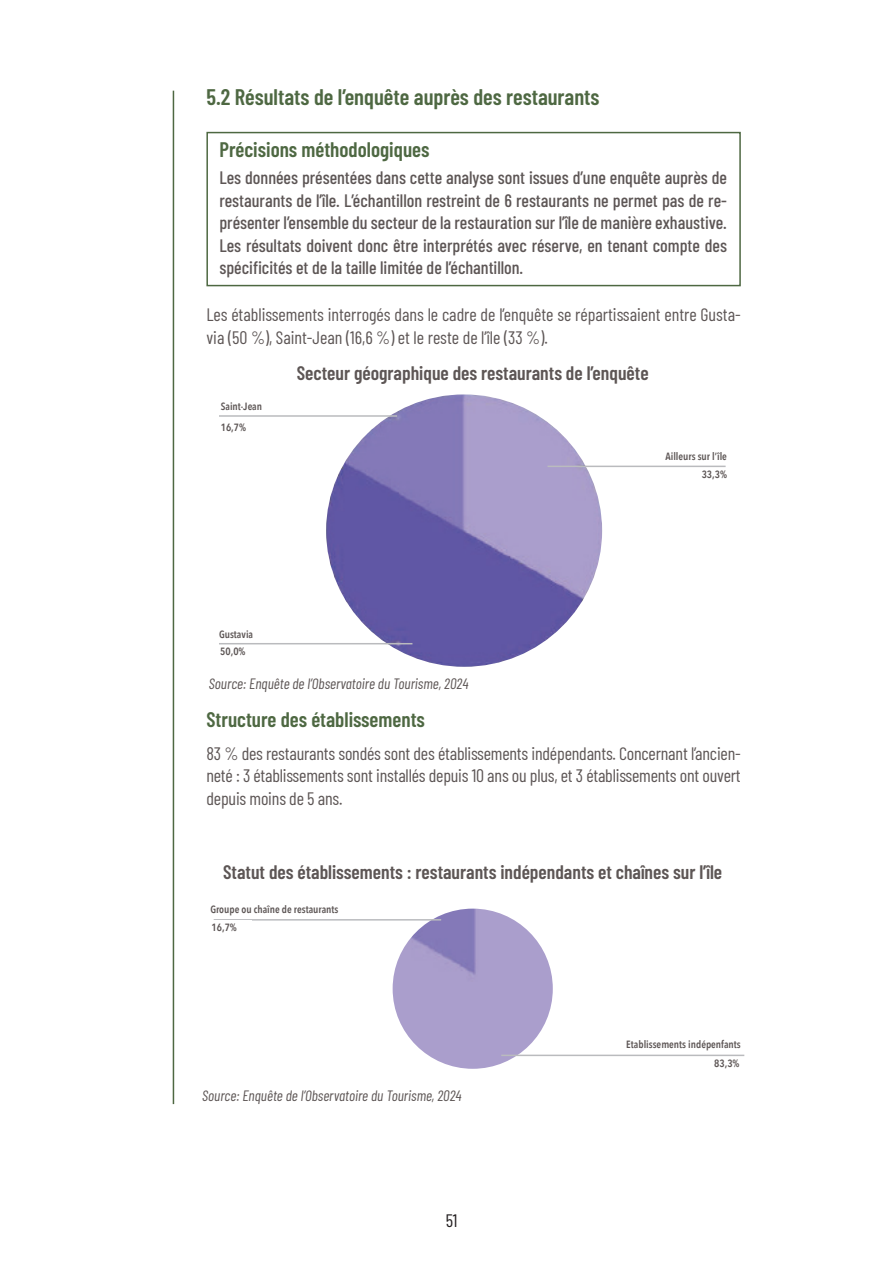
<style>
.page{position:relative;width:893px;height:1263px;background:#fff}
.page>*{position:absolute;margin:0;border:0;box-sizing:border-box;transform-origin:0 0}
.t1{font:600 22.5px "Barlow Condensed";color:#4e6842}
.t2{font:600 21px "Barlow Condensed";color:#4e6842}
.t3{font:600 19.5px "Barlow Condensed";color:#5d5655}
.t4{font:500 18px/22.5px "Barlow Condensed";color:#5d5655;text-align:justify}
.t5{font:18px/22.5px "Barlow Condensed";color:#5d5655}
.t6{font:18px "Barlow Condensed";color:#231f20}
.t7{font:italic 15px "Barlow Condensed";color:#5d5655}
.t8{font:600 10.5px/18.5px "Avenir Next Condensed";color:#5d5655;text-align:right}
</style>
<div class="page">
<hr style="left:173px;top:91px;width:1px;height:1013px;background:#4e6842">
<div style="left:206px;top:132px;width:535px;height:154px;background:#fff;border:2px solid #4e6842"></div>
<img style="left:326px;top:394px;width:276px;height:273px">
<hr style="left:219px;top:415px;width:178px;height:2px;background:#babbbe">
<hr style="left:219px;top:643px;width:193px;height:1px;background:#babbbe">
<hr style="left:547px;top:466px;width:179px;height:1px;background:#babbbe">
<img style="left:393px;top:909px;width:160px;height:160px;border-radius:80px">
<hr style="left:214px;top:919px;width:227px;height:1px;background:#babbbe">
<hr style="left:501px;top:1054px;width:243px;height:2px;background:#babbbe">
<p class="t1" style="left:206px;top:81px;width:395px">5.2 Résultats de l’enquête auprès des restaurants</p>
<p class="t2" style="left:219px;top:135px;width:212px">Précisions méthodologiques</p>
<p class="t4" style="left:219px;top:165px;width:509px">Les données présentées dans cette analyse sont issues d’une enquête auprès de restaurants de l’île. L’échantillon restreint de 6 restaurants ne permet pas de re&shy;présenter l’ensemble du secteur de la restauration sur l’île de manière exhaustive.<br>Les résultats doivent donc être interprétés avec réserve, en tenant compte des spécificités et de la taille limitée de l’échantillon.</p>
<p class="t5" style="left:206px;top:302px;width:536px">Les établissements interrogés dans le cadre de l’enquête se répartissaient entre Gusta&shy;via (50 %), Saint-Jean (16,6 %) et le reste de l’île (33 %).</p>
<p class="t8" style="left:221px;top:397px;width:43px">Saint-Jean</p>
<p class="t8" style="left:221px;top:418px;width:27px">16,7%</p>
<p class="t3" style="left:297px;top:359px;width:353px">Secteur géographique des restaurants de l’enquête</p>
<p class="t8" style="left:665px;top:447px;width:63px">Ailleurs sur l’île</p>
<p class="t8" style="left:702px;top:464px;width:27px">33,3%</p>
<p class="t8" style="left:219px;top:625px;width:36px">Gustavia</p>
<p class="t8" style="left:220px;top:642px;width:27px">50,0%</p>
<p class="t7" style="left:209px;top:673px;width:261px">Source: Enquête de l’Observatoire du Tourisme, 2024</p>
<p class="t2" style="left:206px;top:704px;width:220px">Structure des établissements</p>
<p class="t5" style="left:206px;top:740px;width:536px;text-align:justify">83 % des restaurants sondés sont des établissements indépendants. Concernant l’ancien&shy;neté : 3 établissements sont installés depuis 10 ans ou plus, et 3 établissements ont ouvert depuis moins de 5 ans.</p>
<p class="t3" style="left:223px;top:857px;width:501px">Statut des établissements : restaurants indépendants et chaînes sur l’île</p>
<p class="t8" style="left:210px;top:900px;width:130px">Groupe ou chaîne de restaurants</p>
<p class="t8" style="left:212px;top:917px;width:27px">16,7%</p>
<p class="t7" style="left:202px;top:1085px;width:261px">Source: Enquête de l’Observatoire du Tourisme, 2024</p>
<p class="t6" style="left:446px;top:1208px;width:13px">51</p>
<p class="t8" style="left:626px;top:1035px;width:116px">Etablissements indépenfants<br>83,3%</p>
</div>
